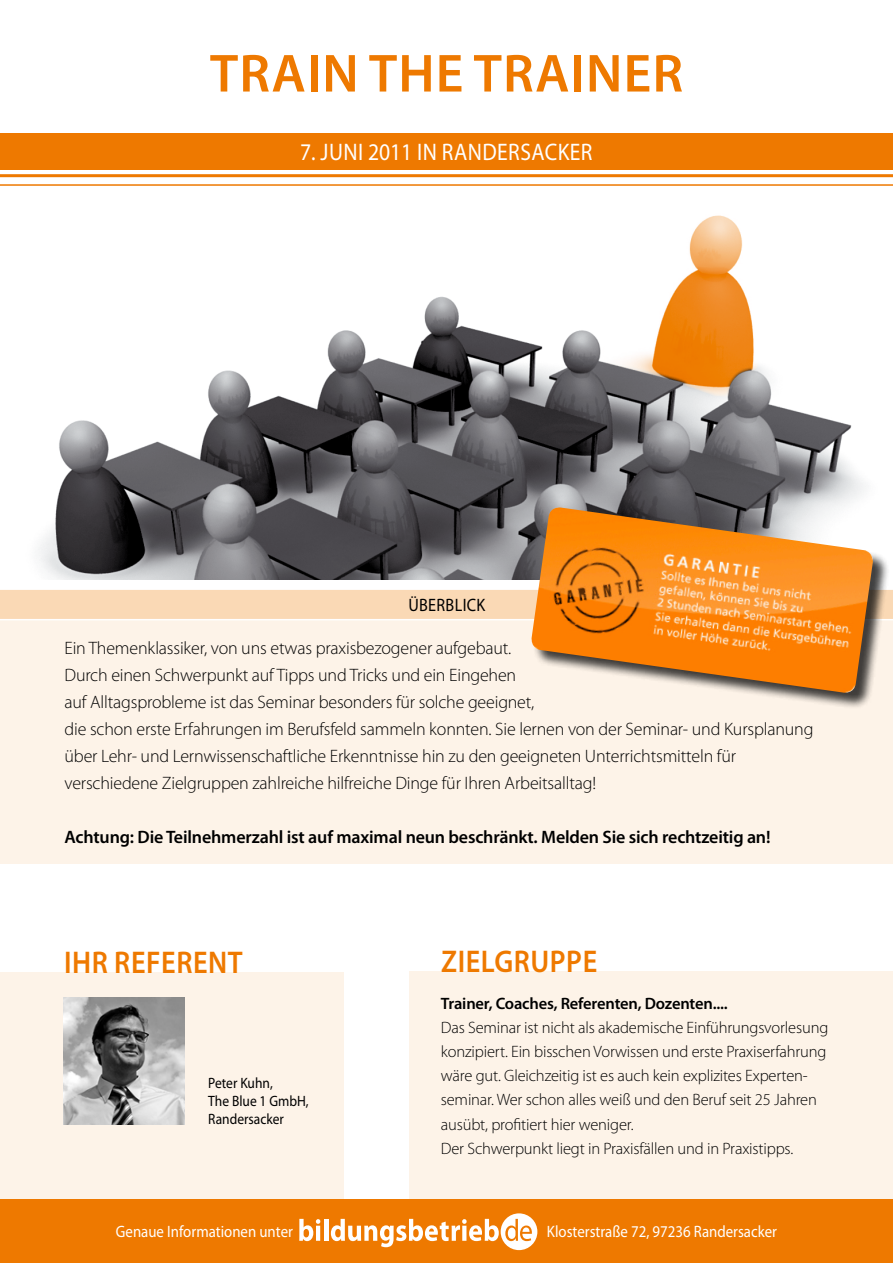
<style>
.page{position:relative;width:893px;height:1263px;background:#fff}
.page>*{position:absolute;margin:0;border:0;box-sizing:border-box;transform-origin:0 0}
.t1{font:600 54px "Myriad Pro";letter-spacing:.02em;color:#ee7900}
.t2{font:600 31.5px "Myriad Pro";letter-spacing:.02em;color:#ee7900;scale:.9 1}
.t3{font:24px "Myriad Pro";letter-spacing:.02em;color:#fff;scale:.9 1}
.t4{font:300 18px/27px "Myriad Pro";letter-spacing:-.01em;color:#000}
.t5{font:600 18px "Myriad Pro";letter-spacing:-.01em;color:#000}
.t6{font:18px "Myriad Pro";letter-spacing:.02em;color:#000;scale:.9 1}
.t7{font:300 16.5px/24px "Myriad Pro";letter-spacing:-.01em;color:#000}
.t8{font:16.5px "Myriad Pro";color:#fff;scale:.9 1}
.t9{font:600 16.5px "Myriad Pro";letter-spacing:-.01em;color:#000}
.t10{font:15px/18px "Myriad Pro";color:#000;scale:.9 1}
</style>
<div class="page">
<div style="left:0;top:133px;width:893px;height:37px;background:#ee7900"></div>
<div style="left:0;top:589px;width:893px;height:31px;background:#fad9b5"></div>
<div style="left:0;top:620px;width:893px;height:245px;background:#fdf3e8"></div>
<hr style="left:0;top:588px;width:893px;height:2px;background:#fff">
<hr style="left:0;top:619px;width:893px;height:1px;background:#fff">
<hr style="left:0;top:864px;width:893px;height:1px;background:#fff">
<hr style="left:0;top:174px;width:893px;height:3px;background:#ee7900">
<hr style="left:0;top:184px;width:893px;height:2px;background:#ee7900">
<img style="left:38px;top:296px;width:828px;height:284px">
<div style="left:0;top:972px;width:343px;height:260px;background:#fdf3e8"></div>
<div style="left:410px;top:971px;width:483px;height:242px;background:#fdf3e8"></div>
<img style="left:64px;top:997px;width:121px;height:127px">
<div style="left:0;top:1199px;width:893px;height:64px;background:#ee7900"></div>
<div style="left:501px;top:1213px;width:36px;height:37px;background:#fff;border-radius:50%"></div>
<svg style="left:299px;top:1219px;width:21px;height:22px"></svg>
<hr style="left:316px;top:1226px;width:4px;height:15px;background:#fff">
<hr style="left:324px;top:1219px;width:4px;height:22px;background:#fff">
<svg style="left:331px;top:1219px;width:168px;height:28px"></svg>
<svg style="left:505px;top:1219px;width:27px;height:22px"></svg>
<div style="left:532px;top:508px;width:357px;height:201px;background:#000;opacity:.75"></div>
<img style="left:530px;top:507px;width:344px;height:187px">
<img style="left:602px;top:215px;width:156px;height:182px">
<h1 class="t1" style="left:210px;top:39px;width:475px">Train the Trainer</h1>
<h3 class="t3" style="left:300px;top:137px;width:321px">7. Juni 2011 in Randersacker</h3>
<p class="t6" style="left:408px;top:594px;width:87px">Überblick</p>
<p class="t4" style="left:65px;top:635px;width:750px">Ein Themenklassiker, von uns etwas praxisbezogener aufgebaut.<br>Durch einen Schwerpunkt auf Tipps und Tricks und ein Eingehen<br>auf Alltagsprobleme ist das Seminar besonders für solche geeignet,<br>die schon erste Erfahrungen im Berufsfeld sammeln konnten. Sie lernen von der Seminar- und Kursplanung über Lehr- und Lernwissenschaftliche Erkenntnisse hin zu den geeigneten Unterrichtsmitteln für verschiedene Zielgruppen zahlreiche hilfreiche Dinge für Ihren Arbeitsalltag!</p>
<p class="t5" style="left:65px;top:826px;width:708px">Achtung: Die Teilnehmerzahl ist auf maximal neun beschränkt. Melden Sie sich rechtzeitig an!</p>
<h2 class="t2" style="left:64px;top:942px;width:195px">Ihr Referent</h2>
<h2 class="t2" style="left:441px;top:941px;width:175px">Zielgruppe</h2>
<p class="t10" style="left:208px;top:1074px;width:113px">Peter Kuhn,<br>The Blue 1 GmbH,<br>Randersacker</p>
<p class="t9" style="left:441px;top:993px;width:289px">Trainer, Coaches, Referenten, Dozenten....</p>
<p class="t7" style="left:441px;top:1016px;width:389px">Das Seminar ist nicht als akademische Einführungsvorlesung konzipiert. Ein bisschen Vorwissen und erste Praxiserfahrung wäre gut. Gleichzeitig ist es auch kein explizites Experten&shy;seminar. Wer schon alles weiß und den Beruf seit 25 Jahren ausübt, profitiert hier weniger.<br>Der Schwerpunkt liegt in Praxisfällen und in Praxistipps.</p>
<p class="t8" style="left:116px;top:1221px;width:198px">Genaue I nformationen unter</p>
<p class="t8" style="left:547px;top:1221px;width:257px">Klosterstraße 72, 97236 Randersacker</p>
</div>
